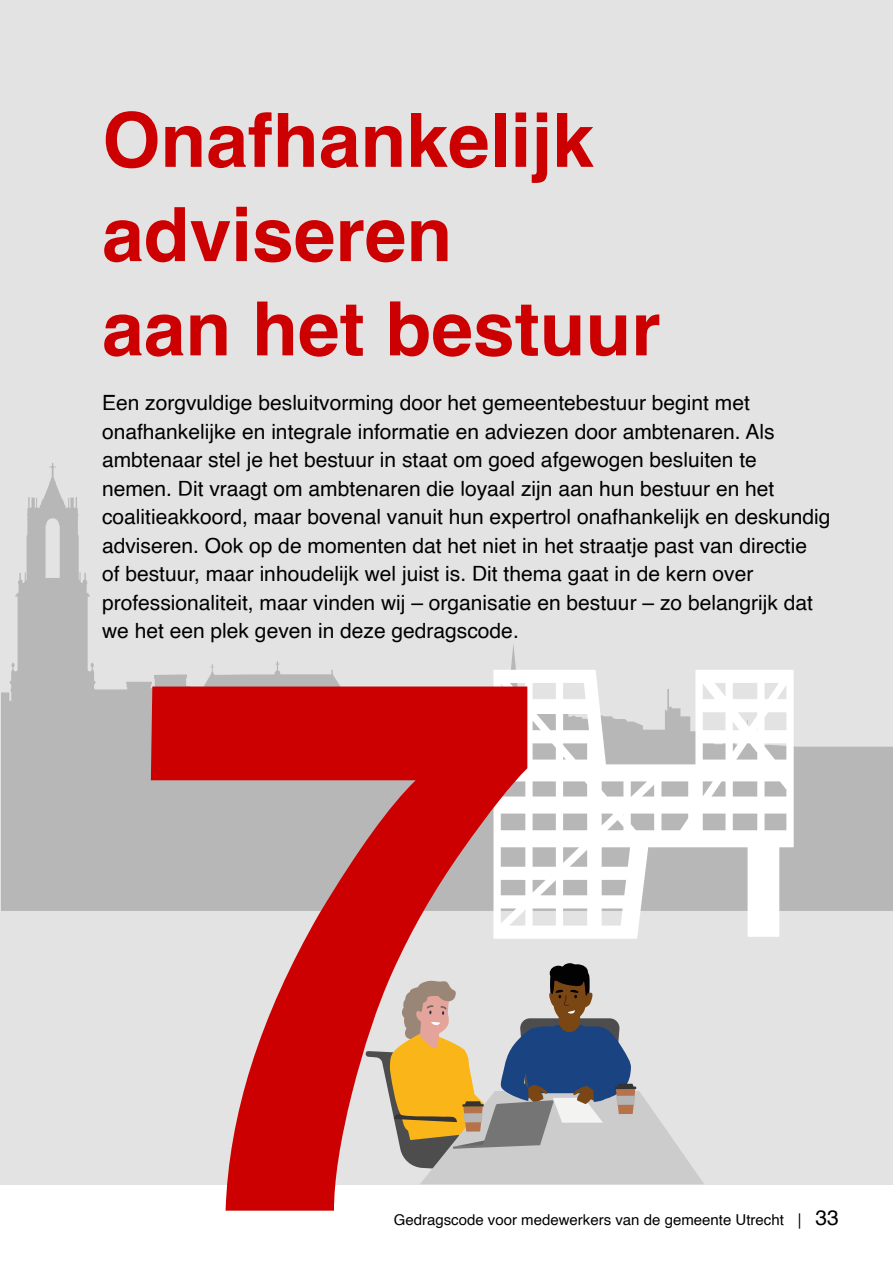
<style>
.page{position:relative;width:893px;height:1263px;background:#fff}
.page>*{position:absolute;margin:0;border:0;box-sizing:border-box;transform-origin:0 0}
.t1{font:700 750px "Helvetica";color:#c00}
.Hoofdstuktitel{font:700 75px "Helvetica";color:#c00}
.t2{font:21px/28.5px "Helvetica";color:#000}
.t3{font:15px "Helvetica";color:#000}
.s1{font-size:21px}
</style>
<div class="page">
<div style="left:0;top:0;width:893px;height:1184px;background:#e3e3e3"></div>
<svg style="left:2px;top:463px;width:891px;height:448px"></svg>
<svg style="left:493px;top:670px;width:301px;height:269px;fill:#fff"></svg>
<svg style="left:567px;top:964px;width:21px;height:15px"></svg>
<svg style="left:561px;top:963px;width:17px;height:15px"></svg>
<svg style="left:365px;top:966px;width:339px;height:218px"></svg>
<p class="Hoofdstuktitel" style="left:102px;top:80px;width:493px">Onafhankelijk</p>
<p class="Hoofdstuktitel" style="left:102px;top:174px;width:352px">adviseren</p>
<p class="Hoofdstuktitel" style="left:102px;top:268px;width:560px">aan het bestuur</p>
<p class="t2" style="left:102px;top:389px;width:730px">Een zorgvuldige besluitvorming door het gemeentebestuur begint met onafhankelijke en integrale informatie en adviezen door ambtenaren. Als ambtenaar stel je het bestuur in staat om goed afgewogen besluiten te nemen. Dit vraagt om ambtenaren die loyaal zijn aan hun bestuur en het coalitieakkoord, maar bovenal vanuit hun expertrol onafhankelijk en deskundig adviseren. Ook op de momenten dat het niet in het straatje past van directie<br>of bestuur, maar inhoudelijk wel juist is. Dit thema gaat in de kern over professionaliteit, maar vinden wij – organisatie en bestuur – zo belangrijk dat we het een plek geven in deze gedragscode.</p>
<p class="t1" style="left:132px;top:341px;width:419px">7</p>
<p class="t3" style="left:394px;top:1208px;width:447px">Gedragscode voor medewerkers van de gemeente Utrecht │ <span class="s1">33</span></p>
</div>
